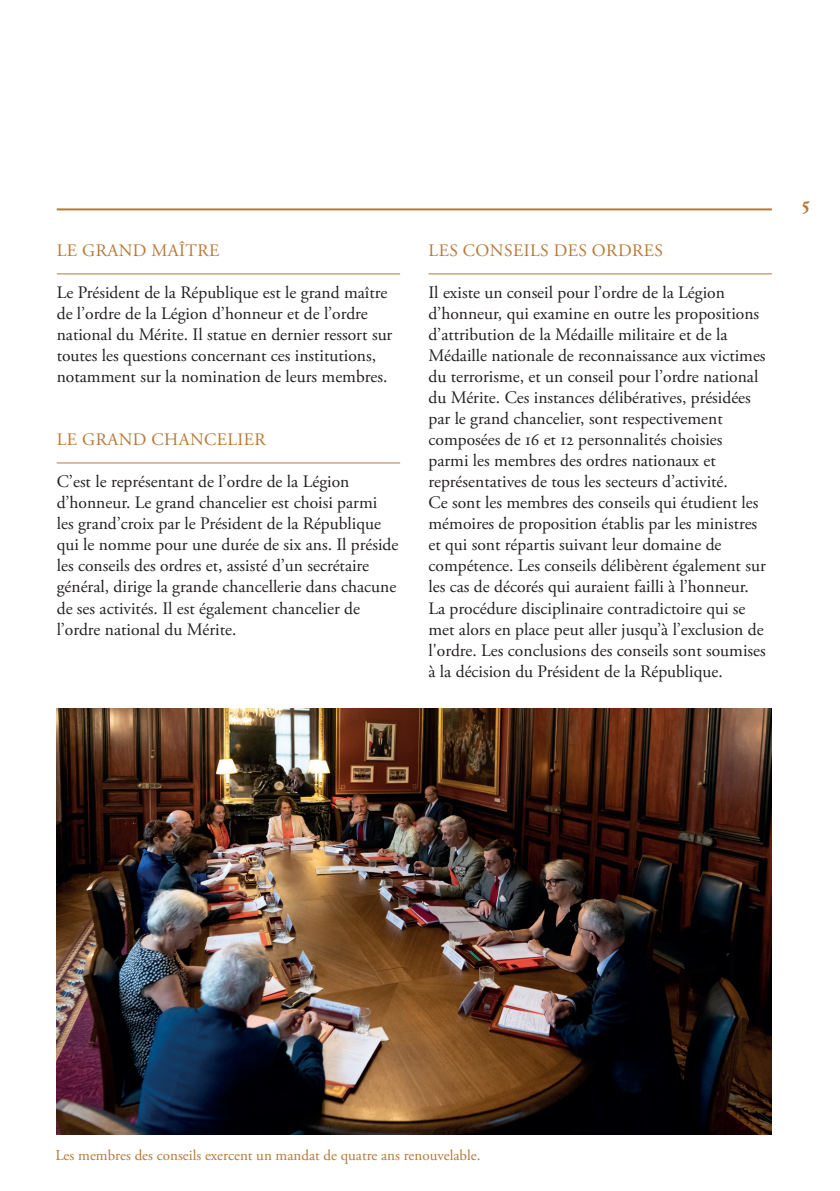
<style>
.page{position:relative;width:840px;height:1191px;background:#fff}
.page>*{position:absolute;margin:0;border:0;box-sizing:border-box;transform-origin:0 0}
.t1{font:700 20px "Adobe Garamond Pro";color:#b77835}
.t2{font:17.6px/21px "Adobe Garamond Pro";letter-spacing:-.005em;color:#231f20}
.t3{font:17.6px "Adobe Garamond Pro";letter-spacing:.025em;color:#b77835}
.t4{font:15px "Adobe Garamond Pro";color:#b77835}
</style>
<div class="page">
<hr style="left:57px;top:273px;width:343px;height:1px;background:#b77835">
<hr style="left:57px;top:462px;width:343px;height:1px;background:#b77835">
<hr style="left:428px;top:273px;width:343px;height:1px;background:#b77835">
<img style="left:57px;top:709px;width:714px;height:425px">
<hr style="left:57px;top:208px;width:714px;height:2px;background:#b77835">
<p class="t3" style="left:57px;top:240px;width:164px">LE GRAND MAÎTRE</p>
<p class="t2" style="left:57px;top:283px;width:337px">Le Président de la République est le grand maître de l’ordre de la Légion d’honneur et de l’ordre national du Mérite. Il statue en dernier ressort sur toutes les questions concernant ces institutions, notamment sur la nomination de leurs membres.</p>
<p class="t3" style="left:57px;top:429px;width:210px">LE GRAND CHANCELIER</p>
<p class="t2" style="left:57px;top:472px;width:343px">C’est le représentant de l’ordre de la Légion d’honneur. Le grand chancelier est choisi parmi les grand’croix par le Président de la République qui le nomme pour une durée de six ans. Il préside les conseils des ordres et, assisté d’un secrétaire général, dirige la grande chancellerie dans chacune de ses activités. Il est également chancelier de l’ordre national du Mérite.</p>
<p class="t3" style="left:428px;top:240px;width:236px">LES CONSEILS DES ORDRES</p>
<p class="t2" style="left:428px;top:283px;width:338px">Il existe un conseil pour l’ordre de la Légion d’honneur, qui examine en outre les propositions d’attribution de la Médaille militaire et de la Médaille nationale de reconnaissance aux victimes du terrorisme, et un conseil pour l’ordre national du Mérite. Ces instances délibératives, présidées par le grand chancelier, sont respectivement composées de 16 et 12 personnalités choisies parmi les membres des ordres nationaux et représentatives de tous les secteurs d’activité.<br>Ce sont les membres des conseils qui étudient les mémoires de proposition établis par les ministres et qui sont répartis suivant leur domaine de compétence. Les conseils délibèrent également sur les cas de décorés qui auraient failli à l’honneur.<br>La procédure disciplinaire contradictoire qui se met alors en place peut aller jusqu’à l’exclusion de l'ordre. Les conclusions des conseils sont soumises à la décision du Président de la République.</p>
<p class="t1" style="left:801px;top:192px;width:10px">5</p>
<p class="t4" style="left:55px;top:1146px;width:426px">Les membres des conseils exercent un mandat de quatre ans renouvelable.</p>
</div>
